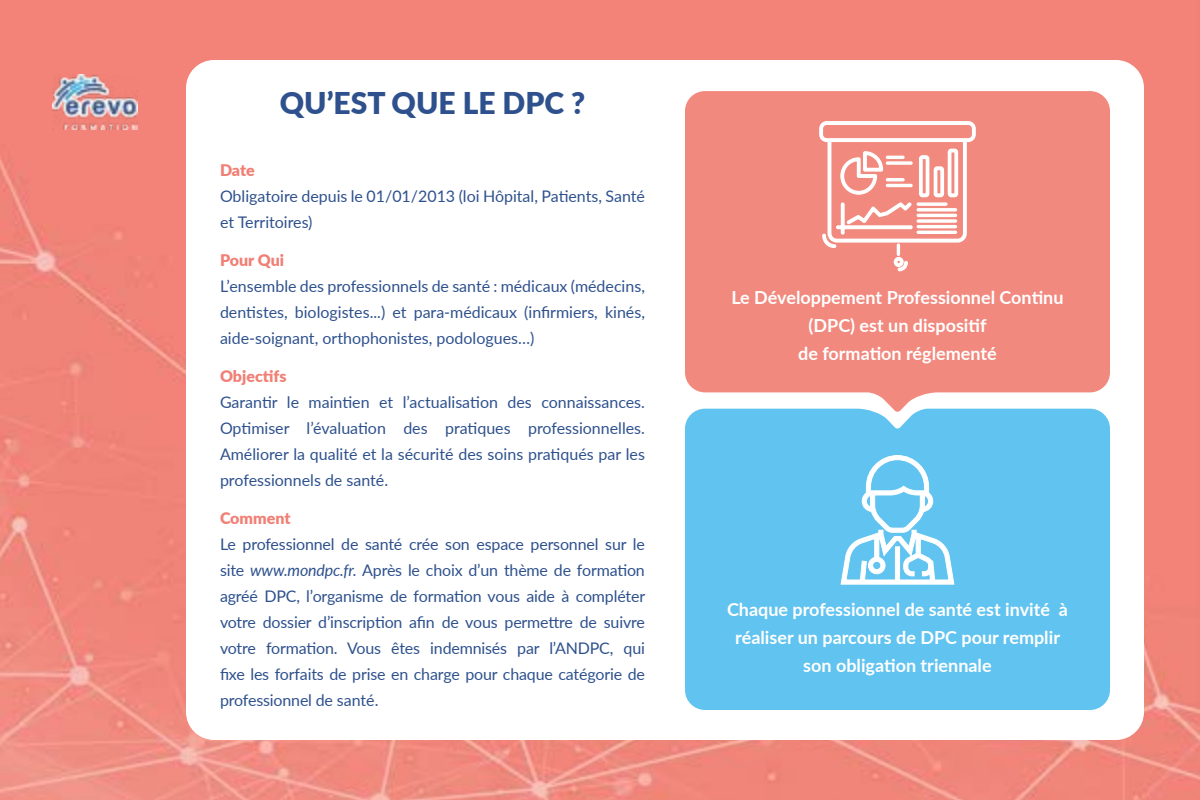
<style>
.page{position:relative;width:1200px;height:800px;background:#fff}
.page>*{position:absolute;margin:0;border:0;box-sizing:border-box;transform-origin:0 0}
.t1{font:900 30px "Lato";color:#2e518d}
.t2{font:700 18px/28px "Lato";color:#fff;text-align:center}
.t3{font:16px/26px "Lato";color:#2e518d;text-align:justify}
.t4{font:900 16px "Lato";color:#f17f75}
.s1{font-style:italic}
</style>
<div class="page">
<img style="left:384px;top:0;width:816px;height:800px">
<svg style="left:0;top:0;width:384px;height:800px;background:#f1887d"></svg>
<div style="left:87px;top:202px;width:99px;height:389px;background:#f08378"></div>
<div style="left:44px;top:61px;width:102px;height:67px;background:#f38378"></div>
<div style="left:186px;top:60px;width:958px;height:680px;background:#fff;border-radius:28px"></div>
<div style="left:685px;top:91px;width:425px;height:318px;background:#f1897e"></div>
<div style="left:685px;top:409px;width:425px;height:301px;background:#61c3ef"></div>
<svg style="left:818px;top:120px;width:159px;height:152px"></svg>
<svg style="left:841px;top:455px;width:113px;height:130px"></svg>
<img style="left:53px;top:74px;width:84px;height:56px">
<h1 class="t1" style="left:280px;top:81px;width:307px">QU’EST QUE LE DPC ?</h1>
<p class="t4" style="left:220px;top:158px;width:36px">Date</p>
<p class="t3" style="left:220px;top:183px;width:426px">Obligatoire depuis le 01/01/2013 (loi Hôpital, Patients, Santé et Territoires)</p>
<p class="t4" style="left:220px;top:248px;width:66px">Pour Qui</p>
<p class="t3" style="left:220px;top:273px;width:426px">L’ensemble des professionnels de santé : médicaux (médecins, dentistes, biologistes...) et para-médicaux (infirmiers, kinés, aide-soignant, orthophonistes, podologues…)</p>
<p class="t4" style="left:220px;top:364px;width:68px">Objectifs</p>
<p class="t3" style="left:220px;top:389px;width:427px">Garantir le maintien et l’actualisation des connaissances.<br>Optimiser l’évaluation des pratiques professionnelles.<br>Améliorer la qualité et la sécurité des soins pratiqués par les professionnels de santé.</p>
<p class="t4" style="left:220px;top:506px;width:72px">Comment</p>
<p class="t3" style="left:220px;top:531px;width:427px">Le professionnel de santé crée son espace personnel sur le site <span class="s1">www.mondpc.fr.</span> Après le choix d’un thème de formation agréé DPC, l’organisme de formation vous aide à compléter votre dossier d’inscription afin de vous permettre de suivre votre formation. Vous êtes indemnisés par l’ANDPC, qui fixe les forfaits de prise en charge pour chaque catégorie de professionnel de santé.</p>
<p class="t2" style="left:731px;top:283px;width:334px">Le Développement Professionnel Continu (DPC) est un dispositif<br>de formation réglementé</p>
<p class="t2" style="left:727px;top:595px;width:342px">Chaque professionnel de santé est invité à réaliser un parcours de DPC pour remplir son obligation triennale</p>
</div>
